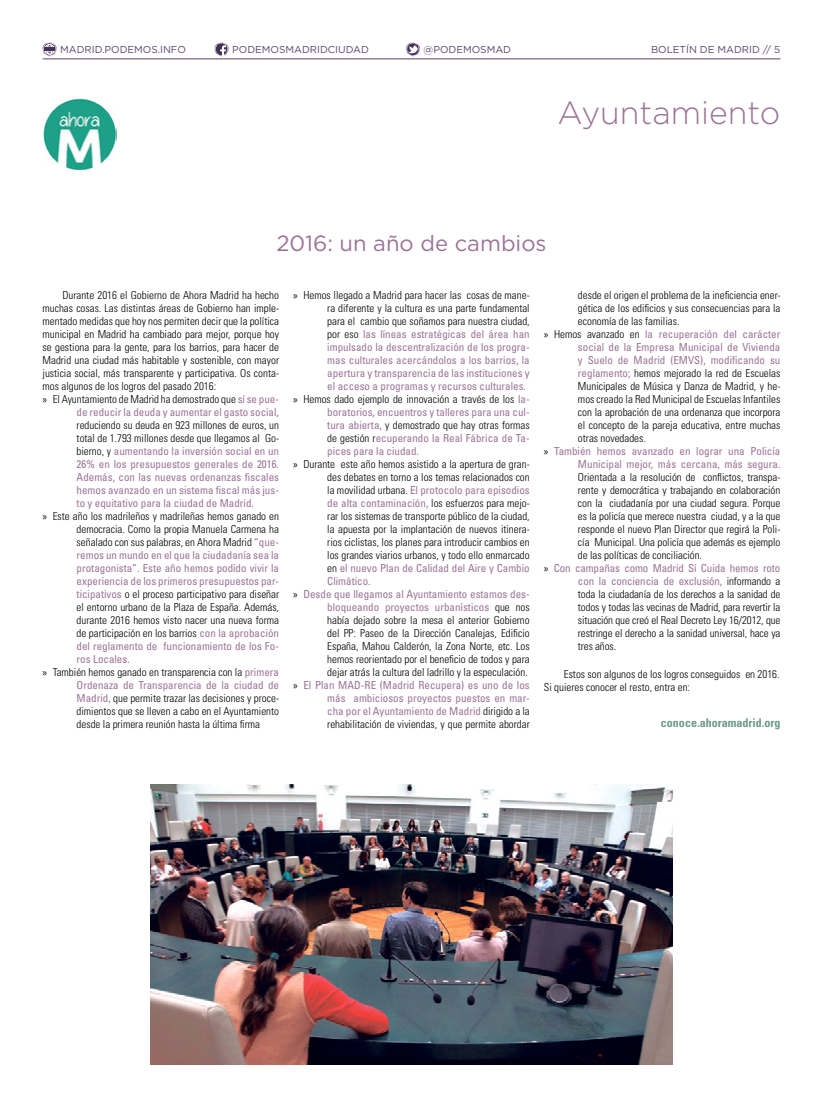
<style>
.page{position:relative;width:823px;height:1106px;background:#fff}
.page>*{position:absolute;margin:0;border:0;box-sizing:border-box;transform-origin:0 0}
._04_Actualidad_Podem{font:300 32px "Gotham";color:#9b7397}
._03_TITULAR{font:22px "Gotham";color:#9b7397}
._01_TEXTO_DESTACADO{font:700 condensed 12px "Univers LT Std";color:#6c988c}
._01_TEXTO{font:300 condensed 11px/13px "Univers LT Std";color:#000;text-align:justify}
.t1{font:condensed 11px/13px "Univers LT Std";color:#9b7397;text-align:justify}
.t2{font:10px "Gotham";color:#594469}
.s1{font-family:"Myriad Pro";font-stretch:normal;color:#000}
.s2{font-weight:300;color:#000}
.s3{font-family:"Myriad Pro";font-weight:400;font-stretch:normal}
.s4{font-weight:400;color:#9b7397}
</style>
<div class="page">
<hr style="left:43px;top:58px;width:737px;height:1px;background:#594469">
<svg style="left:214px;top:43px;width:14px;height:13px"></svg>
<svg style="left:43px;top:43px;width:14px;height:13px"></svg>
<svg style="left:406px;top:43px;width:14px;height:13px"></svg>
<img style="left:150px;top:784px;width:522px;height:280px">
<img style="left:43px;top:98px;width:73px;height:73px">
<p class="t2" style="left:60px;top:43px;width:127px">MADRID.PODEMOS.INFO</p>
<p class="t2" style="left:232px;top:43px;width:138px">PODEMOSMADRIDCIUDAD</p>
<p class="t2" style="left:423px;top:43px;width:89px">@PODEMOSMAD</p>
<p class="t2" style="left:650px;top:43px;width:131px">BOLETÍN DE MADRID // 5</p>
<p class="_04_Actualidad_Podem" style="left:557px;top:92px;width:224px">Ayuntamiento</p>
<p class="_03_TITULAR" style="left:276px;top:229px;width:271px">2016: un año de cambios</p>
<p class="_01_TEXTO" style="left:43px;top:289px;width:238px;text-indent:20px">Durante 2016 el Gobierno de Ahora Madrid ha hecho muchas cosas. Las distintas áreas de Gobierno han imple&shy;mentado medidas que hoy nos permiten decir que la política municipal en Madrid ha cambiado para mejor, porque hoy se gestiona para la gente, para los barrios, para hacer de Madrid una ciudad más habitable y sostenible, con mayor justicia social, más transparente y participativa. Os conta&shy;mos algunos de los logros del pasado 2016:</p>
<p class="t1" style="left:77px;top:393px;width:204px;text-indent:-34px"><span class="s1">»</span> <span class="s2">El Ayuntamiento de Madrid ha demostrado que</span> sí se pue&shy;de reducir la deuda y aumentar el gasto social, <span class="s2">reduciendo su deuda en 923 millones de euros, un total de 1.793 millones desde que llegamos al Go&shy;bierno, y</span> aumentando la inversión social en un 26% en los presupuestos generales de 2016.<br>Además, con las nuevas ordenanzas fiscales hemos avanzado en un sistema fiscal más jus&shy;to y equitativo para la ciudad de Madrid.</p>
<p class="_01_TEXTO" style="left:77px;top:510px;width:204px;text-indent:-34px"><span class="s3">»</span> Este año los madrileños y madrileñas hemos ganado en democracia. Como la propia Manuela Carmena ha señalado con sus palabras, en Ahora Madrid <span class="s4">“que&shy;remos un mundo en el que la ciudadanía sea la protagonista”. Este año hemos podido vivir la experiencia de los primeros presupuestos par&shy;ticipativos</span> o el proceso participativo para diseñar el entorno urbano de la Plaza de España. Además, durante 2016 hemos visto nacer una nueva forma de participación en los barrios <span class="s4">con la aprobación del reglamento de funcionamiento de los Fo&shy;ros Locales.</span></p>
<p class="_01_TEXTO" style="left:77px;top:666px;width:204px;text-indent:-34px"><span class="s3">»</span> También hemos ganado en transparencia con la <span class="s4">primera Ordenaza de Transparencia de la ciudad de Madrid,</span> que permite trazar las decisiones y proce&shy;dimientos que se lleven a cabo en el Ayuntamiento desde la primera reunión hasta la ú ltima firma</p>
<p class="t1" style="left:327px;top:289px;width:204px;text-indent:-34px"><span class="s1">»</span> <span class="s2">Hemos llegado a Madrid para hacer las cosas de mane&shy;ra diferente y la cultura es una parte fundamental para el cambio que soñamos para nuestra ciudad, por eso</span> las líneas estratégicas del área han impulsado la descentralización de los progra&shy;mas culturales acercándolos a los barrios, la apertura y transparencia de las instituciones y el acceso a programas y recursos culturales.</p>
<p class="t1" style="left:327px;top:393px;width:204px;text-indent:-34px"><span class="s1">»</span> <span class="s2">Hemos dado ejemplo de innovación a través de los</span> la&shy;boratorios, encuentros y talleres para una cul&shy;tura abierta, <span class="s2">y demostrado que hay otras formas de gestión r</span>ecuperando la Real Fábrica de Ta&shy;pices para la ciudad.</p>
<p class="_01_TEXTO" style="left:327px;top:458px;width:204px;text-indent:-34px"><span class="s3">»</span> Durante este año hemos asistido a la apertura de gran&shy;des debates en torno a los temas relacionados con la movilidad urbana. <span class="s4">El protocolo para episodios de alta contaminación,</span> los esfuerzos para mejo&shy;rar los sistemas de transporte público de la ciudad, la apuesta por la implantación de nuevos itinera&shy;rios ciclistas, los planes para introducir cambios en los grandes viarios urbanos, y todo ello enmarcado en <span class="s4">el nuevo Plan de Calidad del Aire y Cambio Climático.</span></p>
<p class="_01_TEXTO" style="left:327px;top:588px;width:204px;text-indent:-34px"><span class="s3">»</span> <span class="s4">Desde que llegamos al Ayuntamiento estamos des&shy;bloqueando proyectos urbanísticos</span> que nos había dejado sobre la mesa el anterior Gobierno del PP: Paseo de la Dirección Canalejas, Edificio España, Mahou Calderón, la Zona Norte, etc. Los hemos reorientado por el beneficio de todos y para dejar atrás la cultura del ladrillo y la especulación.</p>
<p class="t1" style="left:327px;top:679px;width:204px;text-indent:-34px"><span class="s1">»</span> El Plan MAD-RE (Madrid Recupera) es uno de los más ambiciosos proyectos puestos en mar&shy;cha por el Ayuntamiento de Madrid <span class="s2">dirigido a la rehabilitación de viviendas, y que permite abordar</span></p>
<p class="_01_TEXTO" style="left:577px;top:289px;width:204px">desde el origen el problema de la ineficiencia ener&shy;gética de los edificios y sus consecuencias para la economía de las familias.</p>
<p class="_01_TEXTO" style="left:577px;top:328px;width:204px;text-indent:-34px"><span class="s3">»</span> Hemos avanzado en <span class="s4">la recuperación del carácter social de la Empresa Municipal de Vivienda y Suelo de Madrid (EMVS), modificando su reglamento;</span> hemos mejorado la red de Escuelas Municipales de Música y Danza de Madrid, y he&shy;mos creado la Red Municipal de Escuelas Infantiles con la aprobación de una ordenanza que incorpora el concepto de la pareja educativa, entre muchas otras novedades.</p>
<p class="_01_TEXTO" style="left:577px;top:445px;width:204px;text-indent:-34px"><span class="s3">»</span> <span class="s4">También hemos avanzado en lograr una Policía Municipal mejor, más cercana, más segura.<br></span>Orientada a la resolución de conflictos, transpa&shy;rente y democrática y trabajando en colaboración con la ciudadanía por una ciudad segura. Porque es la policía que merece nuestra ciudad, y a la que responde el nuevo Plan Director que regirá la Poli&shy;cía Municipal. Una policía que además es ejemplo de las políticas de conciliación.</p>
<p class="_01_TEXTO" style="left:577px;top:562px;width:204px;text-indent:-34px"><span class="s3">»</span> <span class="s4">Con campañas como Madrid Sí Cuida hemos roto con la conciencia de exclusión,</span> informando a toda la ciudadanía de los derechos a la sanidad de todos y todas las vecinas de Madrid, para revertir la situación que creó el Real Decreto Ley 16/2012, que restringe el derecho a la sanidad universal, hace ya tres años.</p>
<p class="_01_TEXTO" style="left:543px;top:667px;width:237px;text-indent:20px">Estos son algunos de los logros conseguidos en 2016.<br>Si quieres conocer el resto, entra en:</p>
<p class="_01_TEXTO_DESTACADO" style="left:660px;top:715px;width:121px">conoce.ahoramadrid.org</p>
</div>
